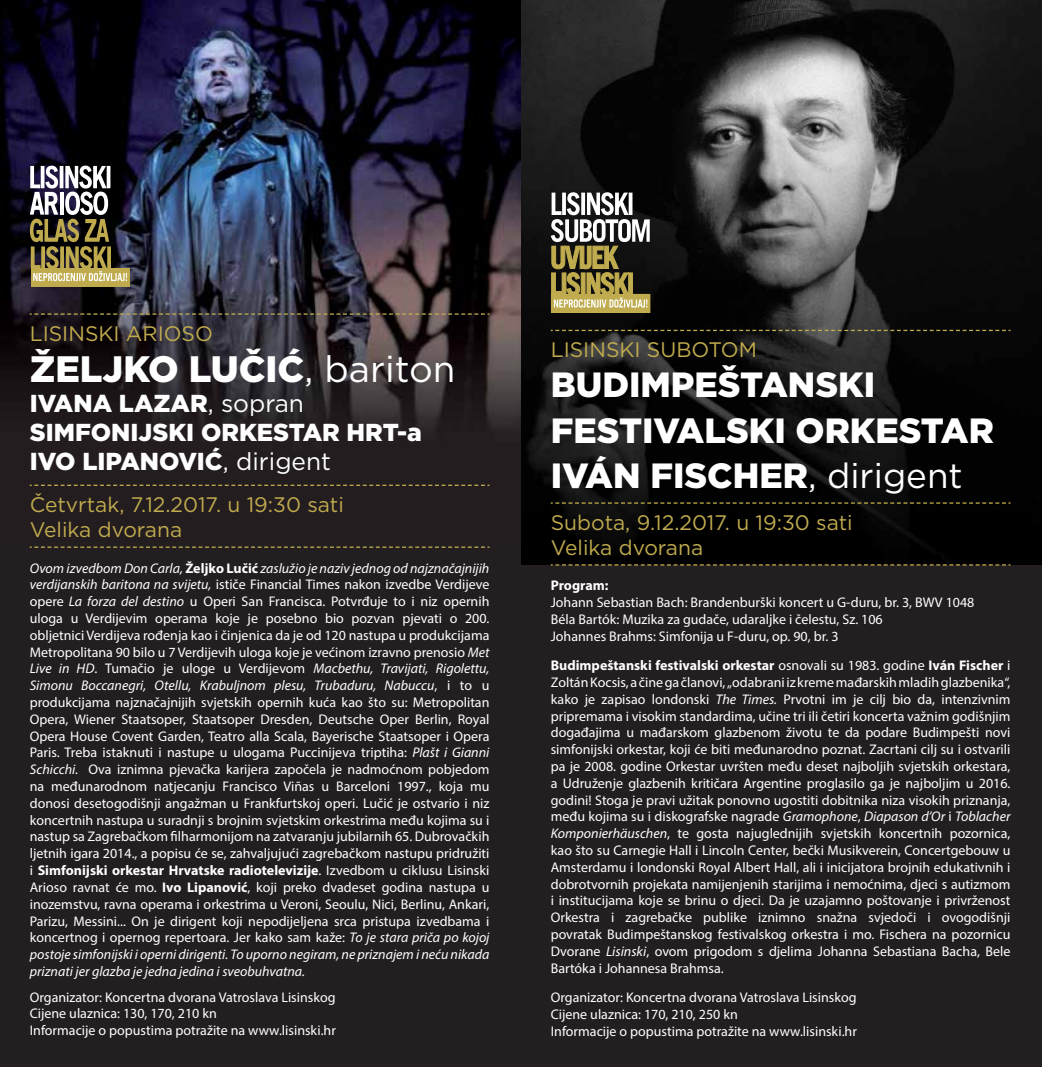
<style>
.page{position:relative;width:1042px;height:1067px;background:#fff}
.page>*{position:absolute;margin:0;border:0;box-sizing:border-box;transform-origin:0 0}
.t1{font:900 36.75px "Gotham";color:#fff}
.t2{font:900 35px/45.5px "Gotham";color:#fff}
.t3{font:900 24.5px/29.4px "Gotham";color:#fff}
.t4{font:21px/25.2px "Gotham";color:#c0ab4e}
.t5{font:14px/16.8px "Myriad Pro";color:#fff}
.t6{font:700 14px "Myriad Pro";letter-spacing:-.005em;color:#fff}
.s1{font-weight:400}
.s2{font-style:italic}
.s3{font-weight:700}
</style>
<div class="page">
<img style="left:0;top:0;width:521px;height:543px">
<div style="left:0;top:543px;width:521px;height:524px;background:#231f20"></div>
<svg style="left:30px;top:313px;width:459px;height:2px"></svg>
<svg style="left:30px;top:484px;width:459px;height:2px"></svg>
<svg style="left:30px;top:546px;width:459px;height:2px"></svg>
<div style="left:31px;top:268px;width:98px;height:18px;background:#bfab4d"></div>
<svg style="left:30px;top:166px;width:97px;height:115px"></svg>
<img style="left:521px;top:0;width:521px;height:566px">
<div style="left:521px;top:566px;width:521px;height:501px;background:#231f20"></div>
<svg style="left:551px;top:330px;width:459px;height:1px"></svg>
<svg style="left:551px;top:502px;width:459px;height:2px"></svg>
<svg style="left:551px;top:564px;width:459px;height:1px"></svg>
<div style="left:551px;top:294px;width:99px;height:18px;background:linear-gradient(to right,#c0ab4e,#c0ab4e)"></div>
<div style="left:551px;top:294px;width:99px;height:19px;border:1px solid #c0ab4e"></div>
<svg style="left:551px;top:192px;width:99px;height:115px"></svg>
<h3 class="t4" style="left:30px;top:320px;width:185px">LISINSKI ARIOSO</h3>
<h1 class="t1" style="left:30px;top:344px;width:427px">ŽELJKO LUČIĆ<span class="s1">, bariton</span></h1>
<h3 class="t3" style="left:30px;top:388px;width:393px">IVANA LAZAR<span class="s1">, sopran<br></span>SIMFONIJSKI ORKESTAR HRT-a<br>IVO LIPANOVIĆ<span class="s1">, dirigent</span></h3>
<h3 class="t4" style="left:30px;top:491px;width:316px">Četvrtak, 7.12.2017. u 19:30 sati<br>Velika dvorana</h3>
<p class="t5" style="left:30px;top:559px;width:461px;text-align:justify"><span class="s2">Ovom izvedbom Don Carla,</span> <span class="s3">Željko Lučić</span> <span class="s2">zaslužio je naziv jednog od najznačajnijih verdijanskih baritona na svijetu,</span> ističe Financial Times nakon izvedbe Verdijeve opere <span class="s2">La forza del destino</span> u Operi San Francisca. Potvrđuje to i niz opernih uloga u Verdijevim operama koje je posebno bio pozvan pjevati o 200. obljetnici Verdijeva rođenja kao i činjenica da je od 120 nastupa u produkcijama Metropolitana 90 bilo u 7 Verdijevih uloga koje je većinom izravno prenosio <span class="s2">Met Live in HD</span>. Tumačio je uloge u Verdijevom <span class="s2">Macbethu, Travijati, Rigolettu, Simonu Boccanegri, Otellu, Krabuljnom plesu, Trubaduru, Nabuccu</span>, i to u produkcijama najznačajnijih svjetskih opernih kuća kao što su: Metropolitan Opera, Wiener Staatsoper, Staatsoper Dresden, Deutsche Oper Berlin, Royal Opera House Covent Garden, Teatro alla Scala, Bayerische Staatsoper i Opera Paris. Treba istaknuti i nastupe u ulogama Puccinijeva triptiha: <span class="s2">Plašt i Gianni Schicchi.</span> Ova iznimna pjevačka karijera započela je nadmoćnom pobjedom na međunarodnom natjecanju Francisco Viñas u Barceloni 1997., koja mu donosi desetogodišnji angažman u Frankfurtskoj operi. Lučić je ostvario i niz koncertnih nastupa u suradnji s brojnim svjetskim orkestrima među kojima su i nastup sa Zagrebačkom filharmonijom na zatvaranju jubilarnih 65. Dubrovačkih ljetnih igara 2014., a popisu će se, zahvaljujući zagrebačkom nastupu pridružiti i <span class="s3">Simfonijski orkestar Hrvatske radiotelevizije</span>. Izvedbom u ciklusu Lisinski Arioso ravnat će mo. <span class="s3">Ivo Lipanović</span>, koji preko dvadeset godina nastupa u inozemstvu, ravna operama i orkestrima u Veroni, Seoulu, Nici, Berlinu, Ankari, Parizu, Messini... On je dirigent koji nepodijeljena srca pristupa izvedbama i koncertnog i opernog repertoara. Jer kako sam kaže: <span class="s2">To je stara priča po kojoj postoje simfonijski i operni dirigenti. To uporno negiram, ne priznajem i neću nikada priznati jer glazba je jedna jedina i sveobuhvatna.</span></p>
<p class="t5" style="left:30px;top:988px;width:308px">Organizator: Koncertna dvorana Vatroslava Lisinskog<br>Cijene ulaznica: 130, 170, 210 kn<br>Informacije o popustima potražite na www.lisinski.hr</p>
<h3 class="t4" style="left:551px;top:337px;width:208px">LISINSKI SUBOTOM</h3>
<h2 class="t2" style="left:551px;top:361px;width:445px">BUDIMPEŠTANSKI<br>FESTIVALSKI ORKESTAR<br>IVÁN FISCHER<span class="s1">, dirigent</span></h2>
<h3 class="t4" style="left:551px;top:509px;width:303px">Subota, 9.12.2017. u 19:30 sati<br>Velika dvorana</h3>
<p class="t6" style="left:551px;top:576px;width:59px">Program:</p>
<p class="t5" style="left:551px;top:594px;width:425px">Johann Sebastian Bach: Brandenburški koncert u G-duru, br. 3, BWV 1048<br>Béla Bartók: Muzika za gudače, udaraljke i čelestu, Sz. 106<br>Johannes Brahms: Simfonija u F-duru, op. 90, br. 3</p>
<p class="t5" style="left:551px;top:657px;width:461px;text-align:justify"><span class="s3">Budimpeštanski festivalski orkestar</span> osnovali su 1983. godine <span class="s3">Iván Fischer</span> i Zoltán Kocsis, a čine ga članovi, „odabrani iz kreme mađarskih mladih glazbenika“, kako je zapisao londonski <span class="s2">The Times.</span> Prvotni im je cilj bio da, intenzivnim pripremama i visokim standardima, učine tri ili četiri koncerta važnim godišnjim događajima u mađarskom glazbenom životu te da podare Budimpešti novi simfonijski orkestar, koji će biti međunarodno poznat. Zacrtani cilj su i ostvarili pa je 2008. godine Orkestar uvršten među deset najboljih svjetskih orkestara, a Udruženje glazbenih kritičara Argentine proglasilo ga je najboljim u 2016. godini! Stoga je pravi užitak ponovno ugostiti dobitnika niza visokih priznanja, među kojima su i diskografske nagrade <span class="s2">Gramophone</span>, <span class="s2">Diapason d’Or</span> i <span class="s2">Toblacher Komponierhäuschen</span>, te gosta najuglednijih svjetskih koncertnih pozornica, kao što su Carnegie Hall i Lincoln Center, bečki Musikverein, Concertgebouw u Amsterdamu i londonski Royal Albert Hall, ali i inicijatora brojnih edukativnih i dobrotvornih projekata namijenjenih starijima i nemoćnima, djeci s autizmom i institucijama koje se brinu o djeci. Da je uzajamno poštovanje i privrženost Orkestra i zagrebačke publike iznimno snažna svjedoči i ovogodišnji povratak Budimpeštanskog festivalskog orkestra i mo. Fischera na pozornicu Dvorane <span class="s2">Lisinski</span>, ovom prigodom s djelima Johanna Sebastiana Bacha, Bele Bartóka i Johannesa Brahmsa.</p>
<p class="t5" style="left:551px;top:988px;width:308px">Organizator: Koncertna dvorana Vatroslava Lisinskog<br>Cijene ulaznica: 170, 210, 250 kn<br>Informacije o popustima potražite na www.lisinski.hr</p>
</div>
